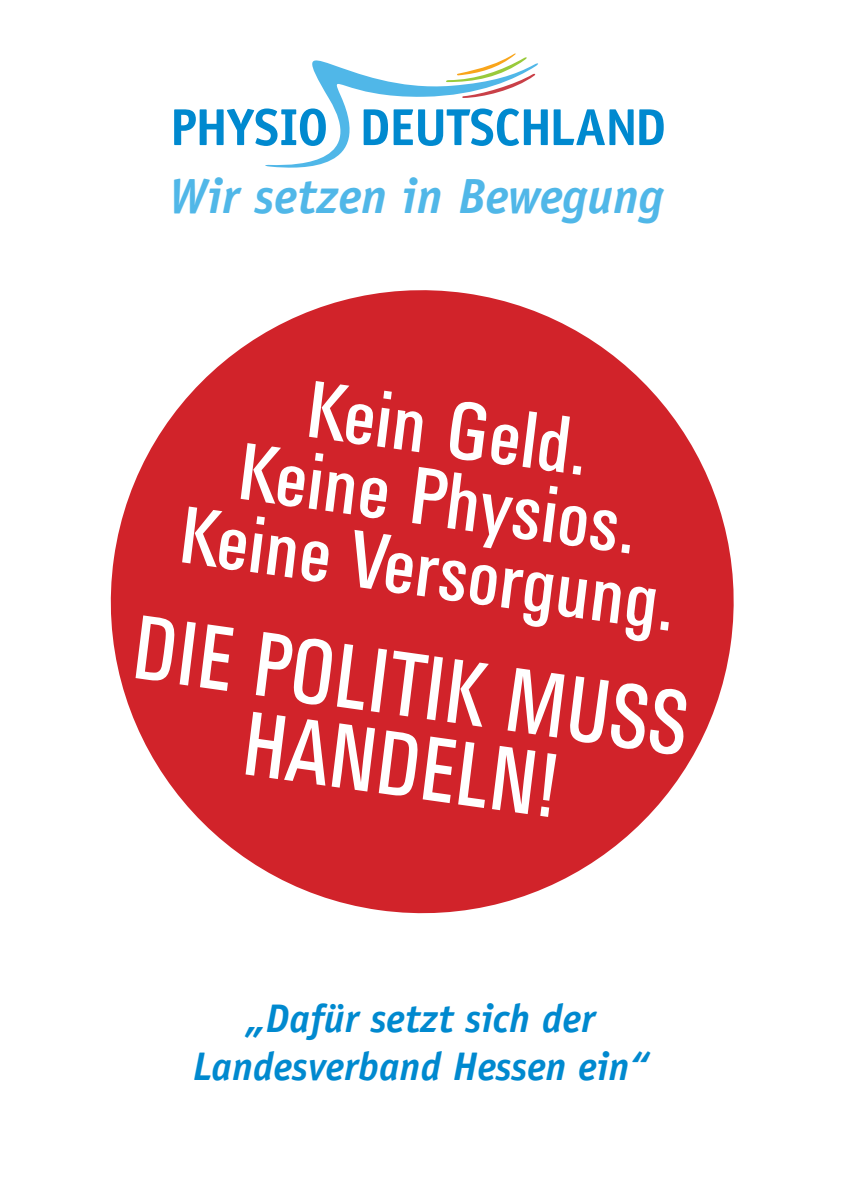
<style>
.page{position:relative;width:842px;height:1191px;background:#fff}
.page>*{position:absolute;margin:0;border:0;box-sizing:border-box;transform-origin:0 0}
.t1{font:90px/80px "Univers Condensed BQ";color:#fff;text-align:center;scale:.9 1}
.t2{font:80px/71px "Univers Condensed BQ";color:#fff;text-align:center}
.t3{font:italic 700 49.5px "Officina Sans";color:#50b7e8}
.t4{font:italic 700 40px/48px "Officina Sans";color:#0089cf;text-align:center}
</style>
<div class="page">
<svg style="left:554px;top:109px;width:110px;height:36px"></svg>
<svg style="left:174px;top:53px;width:374px;height:115px"></svg>
<svg style="left:110px;top:290px;width:624px;height:624px;fill:#d1232a"></svg>
<p class="t3" style="left:169px;top:166px;width:496px">Wir setzen in Bewegung</p>
<h2 class="t2" style="left:205px;top:361px;width:501px;rotate:8deg">Kein Geld.<br>Keine Physios.<br>Keine Versorgung.</h2>
<h1 class="t1" style="left:139px;top:610px;width:623px;rotate:8deg">DIE POLITIK MUSS<br>HANDELN!</h1>
<p class="t4" style="left:193px;top:994px;width:457px">„Dafür setzt sich der<br>Landesverband Hessen ein“</p>
</div>
